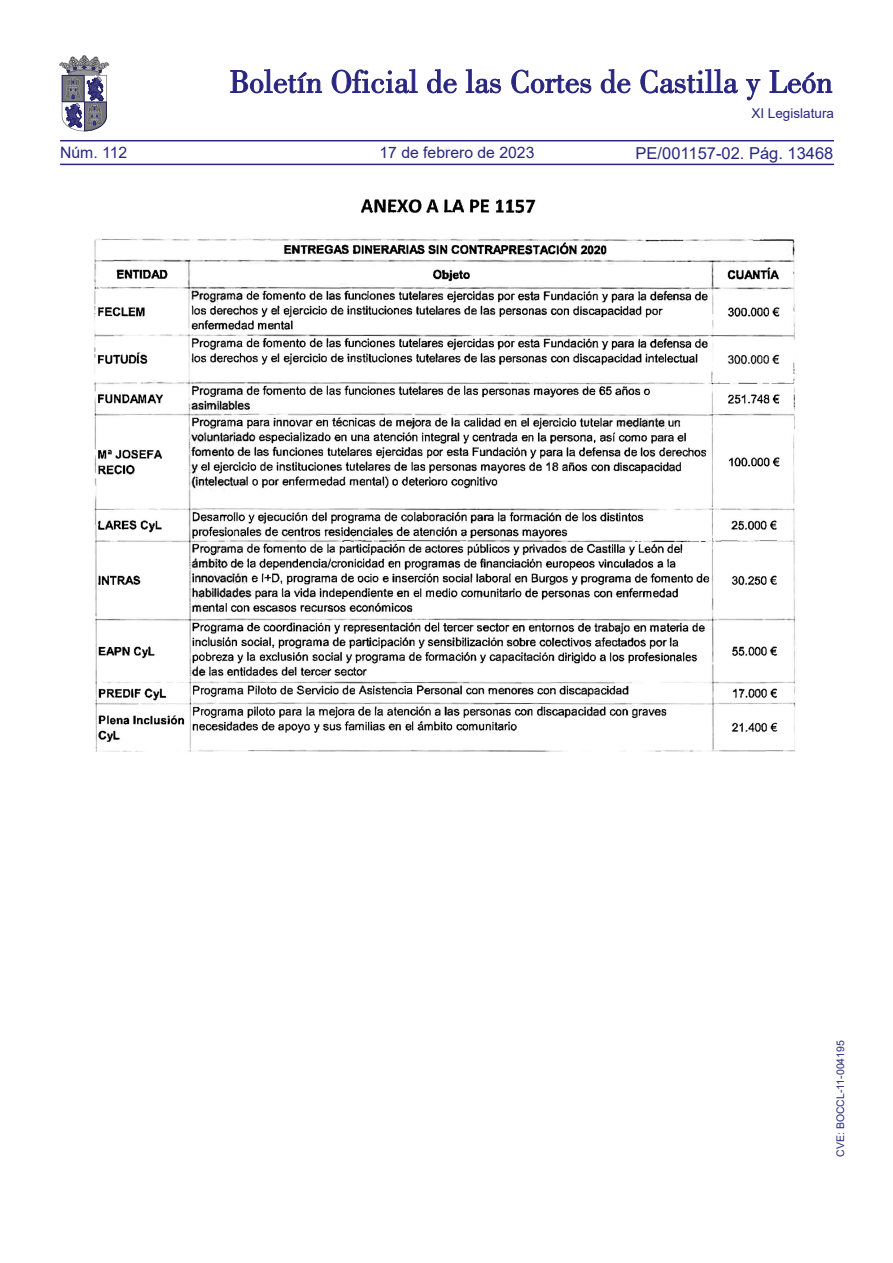
<style>
.page{position:relative;width:893px;height:1263px;background:#fff}
.page>*{position:absolute;margin:0;border:0;box-sizing:border-box;transform-origin:0 0}
.t1{font:16.5px "Arial";color:#292780}
.t2{font:15.75px "Arial";color:#292780}
.t3{font:13.5px "Arial";color:#292780}
.t4{font:10.5px "Arial";color:#292780}
</style>
<div class="page">
<hr style="left:60px;top:164px;width:774px;height:1px;background:#292780">
<hr style="left:60px;top:140px;width:774px;height:1px;background:#292780">
<svg style="left:230px;top:69px;width:92px;height:24px"></svg>
<svg style="left:332px;top:69px;width:86px;height:24px"></svg>
<svg style="left:427px;top:69px;width:30px;height:24px"></svg>
<svg style="left:466px;top:69px;width:35px;height:24px"></svg>
<svg style="left:511px;top:70px;width:80px;height:23px"></svg>
<svg style="left:601px;top:69px;width:29px;height:24px"></svg>
<svg style="left:640px;top:69px;width:98px;height:24px"></svg>
<svg style="left:746px;top:79px;width:14px;height:21px"></svg>
<svg style="left:770px;top:70px;width:62px;height:23px"></svg>
<svg style="left:60px;top:55px;width:49px;height:76px"></svg>
<img style="left:93px;top:199px;width:703px;height:553px">
<p class="t2" style="left:60px;top:142px;width:69px">Núm. 112</p>
<p class="t2" style="left:379px;top:142px;width:156px">17 de febrero de 2023</p>
<p class="t3" style="left:751px;top:104px;width:84px">XI Legislatura</p>
<p class="t1" style="left:636px;top:141px;width:199px">PE/001157-02. Pág. 13468</p>
<p class="t4" style="left:833px;top:1157px;width:118px;rotate:-90deg">CVE: BOCCL-11-004195</p>
</div>
